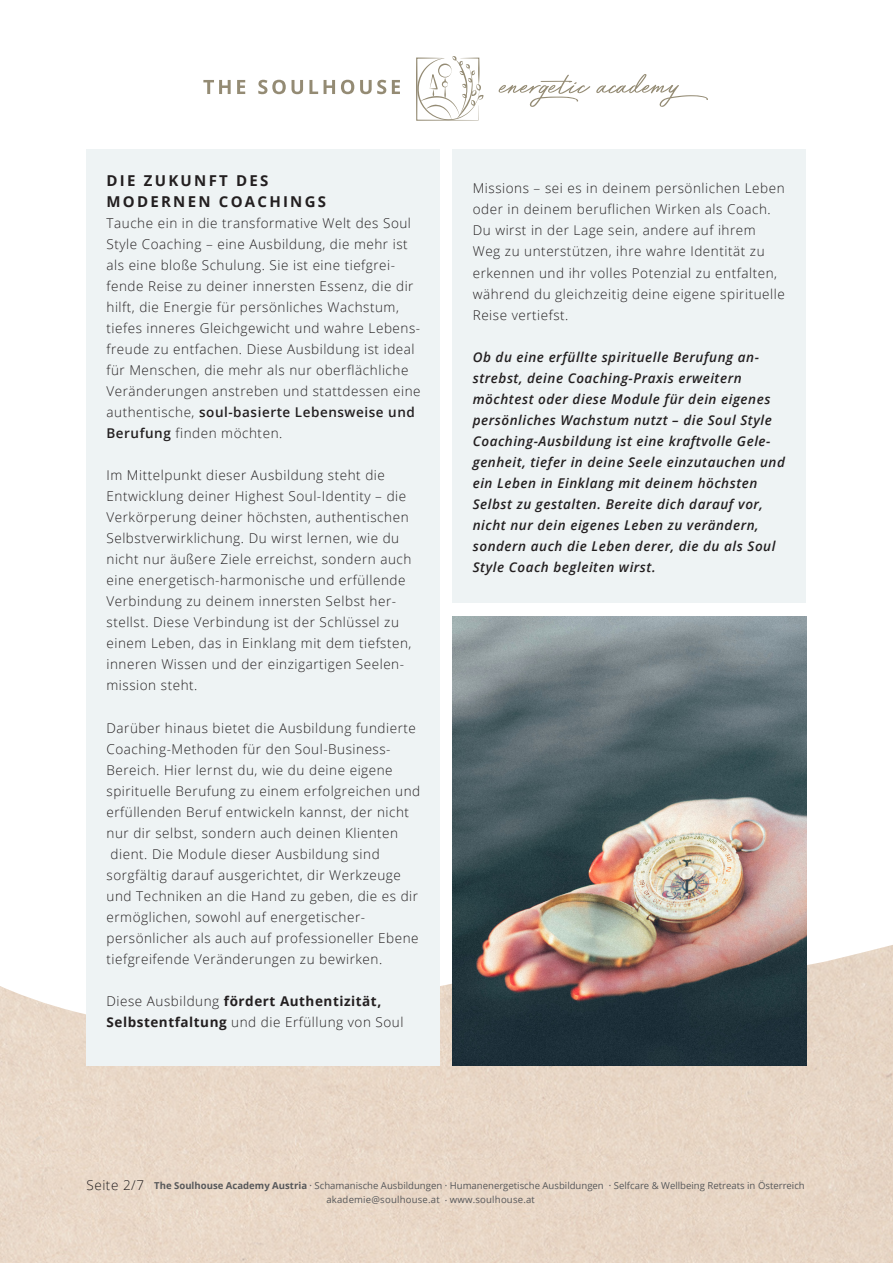
<style>
.page{position:relative;width:893px;height:1263px;background:#fff}
.page>*{position:absolute;margin:0;border:0;box-sizing:border-box;transform-origin:0 0}
.t1{font:700 15px/21px "Open Sans";letter-spacing:.15em;color:#231f20}
.t2{font:300 13.5px/21px "Open Sans";letter-spacing:.04em;color:#231f20}
.t3{font:italic 600 13.5px/21px "Open Sans";letter-spacing:.04em;color:#231f20}
.t4{font:9.6px/14.4px "Open Sans";color:#57585a}
.s1{font-weight:600}
.s2{font-weight:700}
.s3{font-weight:300;font-size:13.5px;color:#231f20}
</style>
<div class="page">
<img style="left:0;top:945px;width:893px;height:318px">
<svg style="left:416px;top:56px;width:67px;height:65px"></svg>
<svg style="left:203px;top:80px;width:28px;height:14px"></svg>
<svg style="left:237px;top:80px;width:8px;height:14px"></svg>
<svg style="left:258px;top:80px;width:45px;height:14px"></svg>
<svg style="left:309px;top:80px;width:9px;height:14px"></svg>
<svg style="left:324px;top:80px;width:11px;height:14px"></svg>
<svg style="left:341px;top:80px;width:13px;height:14px"></svg>
<svg style="left:360px;top:80px;width:26px;height:14px"></svg>
<svg style="left:392px;top:80px;width:8px;height:14px"></svg>
<svg style="left:498px;top:75px;width:92px;height:32px"></svg>
<svg style="left:596px;top:74px;width:112px;height:33px"></svg>
<div style="left:86px;top:149px;width:353px;height:916px;background:#eef3f4"></div>
<div style="left:452px;top:149px;width:354px;height:453px;background:#eef3f4"></div>
<img style="left:453px;top:617px;width:353px;height:448px">
<p class="t1" style="left:107px;top:170px;width:221px">DIE ZUKUNFT DES<br>MODERNEN COACHINGS</p>
<p class="t2" style="left:107px;top:213px;width:316px">Tauche ein in die transformative Welt des Soul Style Coaching – eine Ausbildung, die mehr ist als eine bloße Schulung. Sie ist eine tiefgrei&shy;fende Reise zu deiner innersten Essenz, die dir hilft, die Energie für persönliches Wachstum, tiefes inneres Gleichgewicht und wahre Lebens&shy;freude zu entfachen. Diese Ausbildung ist ideal für Menschen, die mehr als nur oberflächliche Veränderungen anstreben und stattdessen eine authentische, <span class="s1">soul-basierte Lebensweise und Berufung</span> finden möchten.</p>
<p class="t2" style="left:107px;top:465px;width:307px">Im Mittelpunkt dieser Ausbildung steht die Entwicklung deiner Highest Soul-Identity – die Verkörperung deiner höchsten, authentischen Selbstverwirklichung. Du wirst lernen, wie du nicht nur äußere Ziele erreichst, sondern auch eine energetisch-harmonische und erfüllende Verbindung zu deinem innersten Selbst her&shy;stellst. Diese Verbindung ist der Schlüssel zu einem Leben, das in Einklang mit dem tiefsten, inneren Wissen und der einzigartigen Seelen&shy;mission steht.</p>
<p class="t2" style="left:107px;top:717px;width:315px">Darüber hinaus bietet die Ausbildung fundierte Coaching-Methoden für den Soul-Business-Bereich. Hier lernst du, wie du deine eigene spirituelle Berufung zu einem erfolgreichen und erfüllenden Beruf entwickeln kannst, der nicht nur dir selbst, sondern auch deinen Klienten dient. Die Module dieser Ausbildung sind sorgfältig darauf ausgerichtet, dir Werkzeuge und Techniken an die Hand zu geben, die es dir ermöglichen, sowohl auf energetischer&shy;persönlicher als auch auf professioneller Ebene tiefgreifende Veränderungen zu bewirken.</p>
<p class="t2" style="left:107px;top:990px;width:298px">Diese Ausbildung <span class="s2">fördert Authentizität,<br>Selbstentfaltung</span> und die Erfüllung von Soul</p>
<p class="t2" style="left:473px;top:178px;width:314px">Missions – sei es in deinem persönlichen Leben oder in deinem beruflichen Wirken als Coach.<br>Du wirst in der Lage sein, andere auf ihrem Weg zu unterstützen, ihre wahre Identität zu erkennen und ihr volles Potenzial zu entfalten, während du gleichzeitig deine eigene spirituelle Reise vertiefst.</p>
<p class="t3" style="left:473px;top:346px;width:314px">Ob du eine erfüllte spirituelle Berufung an&shy;strebst, deine Coaching-Praxis erweitern möchtest oder diese Module für dein eigenes persönliches Wachstum nutzt – die Soul Style Coaching-Ausbildung ist eine kraftvolle Gele&shy;genheit, tiefer in deine Seele einzutauchen und ein Leben in Einklang mit deinem höchsten Selbst zu gestalten. Bereite dich darauf vor, nicht nur dein eigenes Leben zu verändern, sondern auch die Leben derer, die du als Soul Style Coach begleiten wirst.</p>
<p class="t4" style="left:326px;top:1178px;width:480px;text-indent:-240px"><span class="s3">Seite 2/7</span> <span class="s2">The Soulhouse Academy Austria</span> . Schamanische Ausbildungen . Humanenergetische Ausbildungen . Selfcare &amp; Wellbeing Retreats in Österreich akademie@soulhouse.at . www.soulhouse.at</p>
</div>
